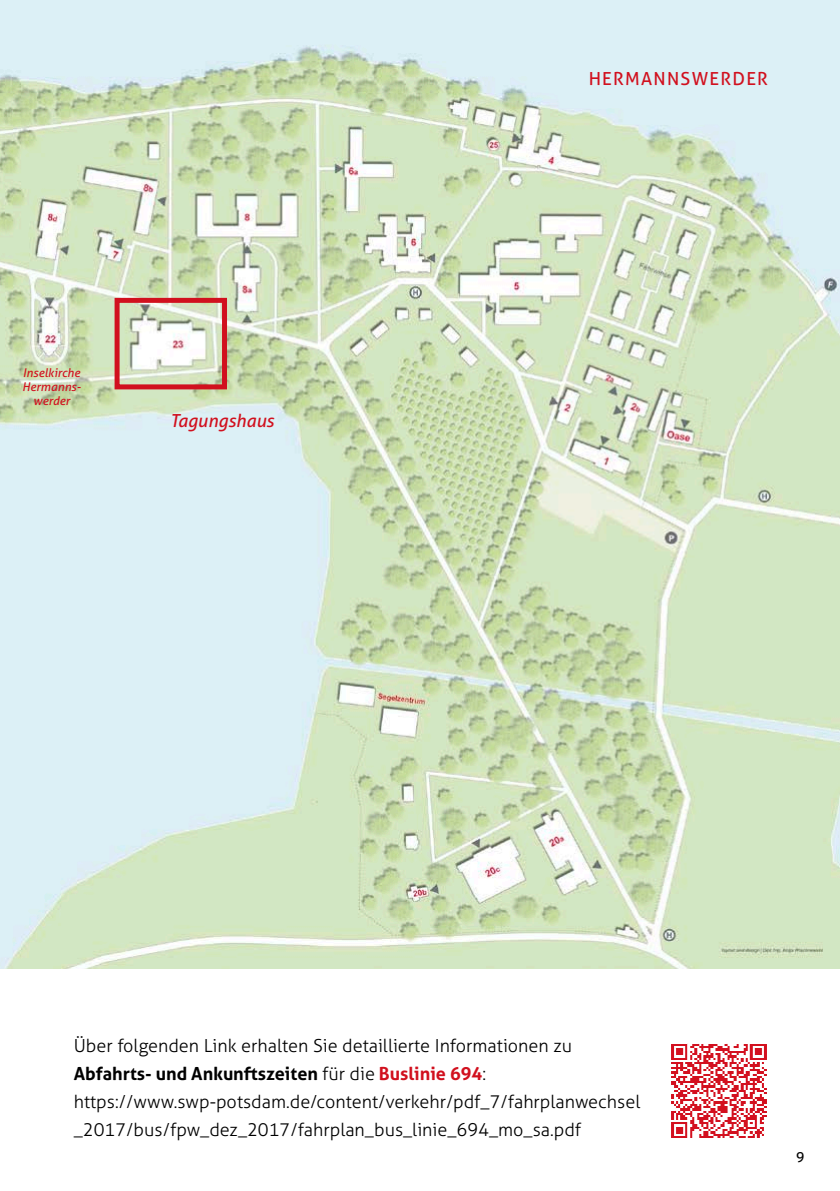
<style>
.page{position:relative;width:840px;height:1191px;background:#fff}
.page>*{position:absolute;margin:0;border:0;box-sizing:border-box;transform-origin:0 0}
.v_Fliesstext_Blocksa{font:300 18px/28px "Aller";color:#000}
.v_Fliesstext_Blocksa-2{font:700 18px "Aller";color:#000}
.v_Überschrift_1_oran{font:18px "Aller";letter-spacing:.07em;color:#d1101e}
.v_Fliesstext_Blocksa-3{font:italic 18px "Aller";color:#d1101e}
.t1{font:14px "Aller";color:#000}
.v_Fliesstext_Blocksa-4{font:italic 12px "Aller";color:#d1101e}
.s1{font-weight:300}
.s2{color:#d1101e}
</style>
<div class="page">
<img style="left:0;top:0;width:839px;height:968px">
<img style="left:671px;top:1043px;width:96px;height:95px">
<div style="left:114px;top:298px;width:113px;height:91px;border:5px solid #d1101e"></div>
<p class="v_Fliesstext_Blocksa-4" style="left:23px;top:366px;width:59px">Inselkirche</p>
<p class="v_Fliesstext_Blocksa-4" style="left:22px;top:380px;width:60px">Hermanns-</p>
<p class="v_Fliesstext_Blocksa-4" style="left:33px;top:394px;width:38px">werder</p>
<p class="v_Fliesstext_Blocksa-3" style="left:170px;top:410px;width:105px">Tagungshaus</p>
<p class="v_Überschrift_1_oran" style="left:588px;top:67px;width:181px">HERMANNSWERDER</p>
<p class="v_Fliesstext_Blocksa" style="left:74px;top:1032px;width:499px">Über folgenden Link erhalten Sie detaillierte Informationen zu</p>
<p class="v_Fliesstext_Blocksa-2" style="left:74px;top:1063px;width:413px">Abfahrts- und Ankunftszeiten <span class="s1">für die</span> <span class="s2">Buslinie 694</span><span class="s1">:</span></p>
<p class="v_Fliesstext_Blocksa" style="left:74px;top:1088px;width:567px">https://www.swp-potsdam.de/content/verkehr/pdf_7/fahrplanwechsel _2017/bus/fpw_dez_2017/fahrplan_bus_linie_694_mo_sa.pdf</p>
<p class="t1" style="left:795px;top:1148px;width:10px">9</p>
</div>
